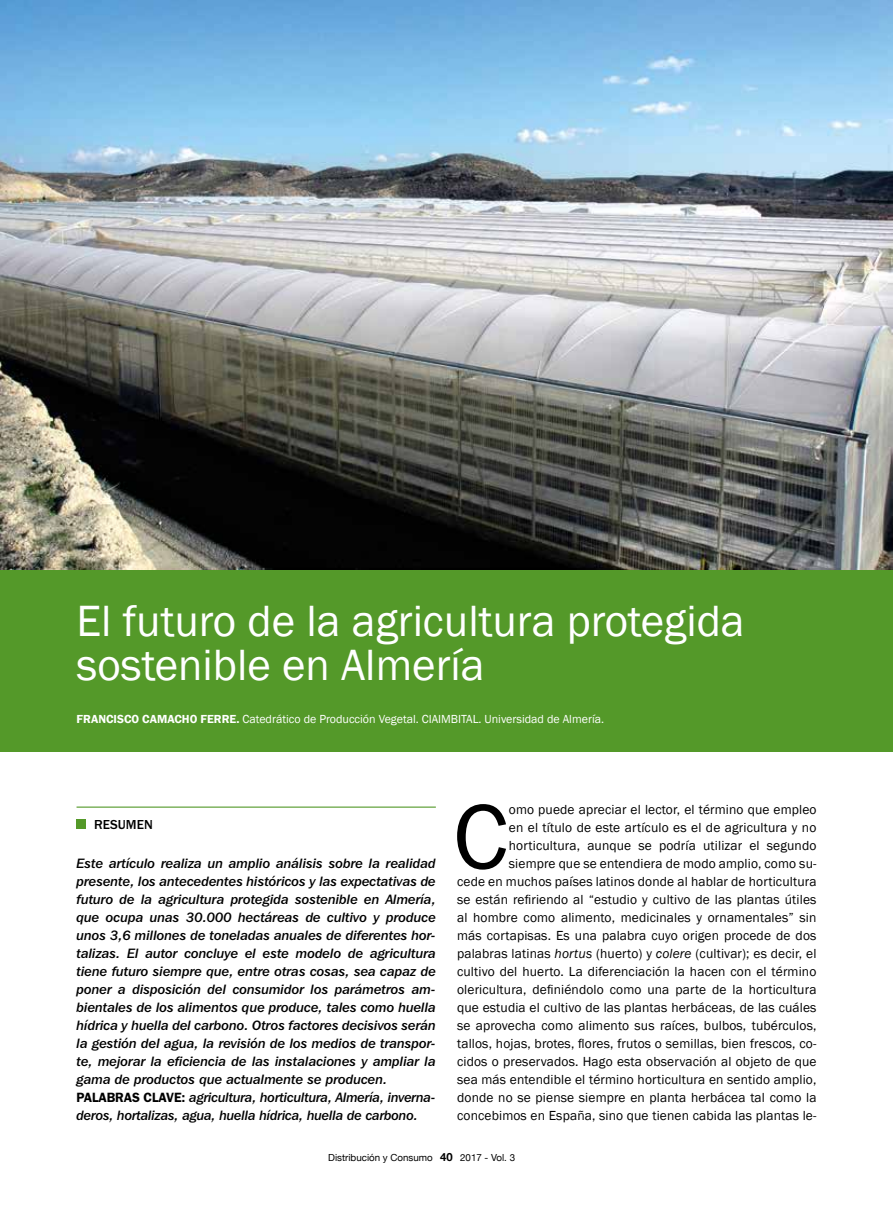
<style>
.page{position:relative;width:893px;height:1212px;background:#fff}
.page>*{position:absolute;margin:0;border:0;box-sizing:border-box;transform-origin:0 0}
.t1{font:94.5px "Franklin Gothic";color:#000}
.t2{font:45px/43.5px "Franklin Gothic";color:#fff}
.t3{font:13.5px/18px "Franklin Gothic";letter-spacing:.01em;color:#000;text-align:right}
.t4{font:13.5px/18px "Franklin Gothic IT Cby BT Med Ital";color:#000}
.t5{font:500 13.5px "Franklin Gothic LT";color:#000}
.t6{font:12px "Franklin Gothic";color:#fff}
.t7{font:9.75px "Helvetica Neue";color:#000}
.s1{font-weight:600}
.s2{font-style:italic}
.s3{font-weight:700;font-size:11.25px}
.s4{font-family:"Franklin Gothic LT";font-weight:600}
</style>
<div class="page">
<img style="left:0;top:0;width:893px;height:570px">
<hr style="left:77px;top:806px;width:359px;height:2px;background:#549929">
<div style="left:77px;top:819px;width:9px;height:10px;background:#549929"></div>
<div style="left:0;top:570px;width:893px;height:182px;background:#549929"></div>
<h2 class="t2" style="left:77px;top:600px;width:670px">El futuro de la agricultura protegida sostenible en Almería</h2>
<p class="t6" style="left:77px;top:711px;width:529px"><span class="s1">FRANCISCO CAMACHO FERRE.</span> Catedrático de Producción Vegetal. CIAIMBITAL. Universidad de Almería.</p>
<h1 class="t1" style="left:453px;top:778px;width:56px">C</h1>
<p class="t3" style="left:457px;top:801px;width:361px">omo puede apreciar el lector, el término que empleo<br>en el título de este artículo es el de agricultura y no horticultura, aunque se podría utilizar el segundo<br>siempre que se entendiera de modo amplio, como su-<br>cede en muchos países latinos donde al hablar de horticultura se están refiriendo al “estudio y cultivo de las plantas útiles al hombre como alimento, medicinales y ornamentales” sin más cortapisas. Es una palabra cuyo origen procede de dos palabras latinas <span class="s2">hortus</span> (huerto) y <span class="s2">colere</span> (cultivar); es decir, el cultivo del huerto. La diferenciación la hacen con el término olericultura, definiéndolo como una parte de la horticultura que estudia el cultivo de las plantas herbáceas, de las cuáles se aprovecha como alimento sus raíces, bulbos, tubérculos, tallos, hojas, brotes, flores, frutos o semillas, bien frescos, co&shy;cidos o preservados. Hago esta observación al objeto de que sea más entendible el término horticultura en sentido amplio, donde no se piense siempre en planta herbácea tal como la concebimos en España, sino que tienen cabida las plantas le-</p>
<p class="t7" style="left:328px;top:1152px;width:188px">Distribución y Consumo <span class="s3">40</span> 2017 - Vol. 3</p>
<p class="t5" style="left:94px;top:817px;width:60px">RESUMEN</p>
<p class="t4" style="left:77px;top:854px;width:361px">Este artículo realiza un amplio análisis sobre la realidad presente, los antecedentes históricos y las expectativas de futuro de la agricultura protegida sostenible en Almería, que ocupa unas 30.000 hectáreas de cultivo y produce unos 3,6 millones de toneladas anuales de diferentes hor&shy;talizas. El autor concluye el este modelo de agricultura tiene futuro siempre que, entre otras cosas, sea capaz de poner a disposición del consumidor los parámetros am&shy;bientales de los alimentos que produce, tales como huella hídrica y huella del carbono. Otros factores decisivos serán la gestión del agua, la revisión de los medios de transpor&shy;te, mejorar la eficiencia de las instalaciones y ampliar la gama de productos que actualmente se producen.<br><span class="s4">PALABRAS CLAVE:</span> agricultura, horticultura, Almería, inverna&shy;deros, hortalizas, agua, huella hídrica, huella de carbono.</p>
</div>
